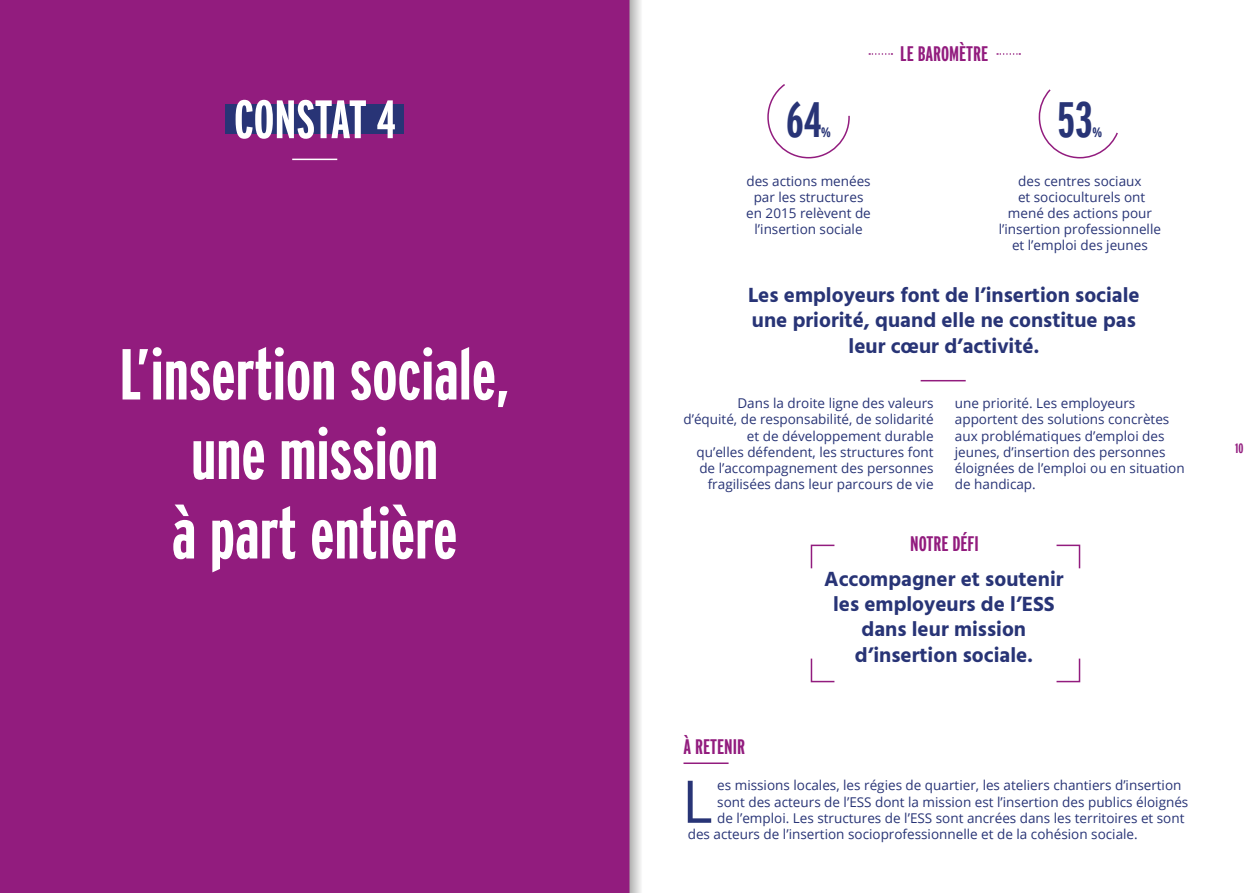
<style>
.page{position:relative;width:1259px;height:893px;background:#fff}
.page>*{position:absolute;margin:0;border:0;box-sizing:border-box;transform-origin:0 0}
.t1{font:700 extra-condensed 72px/79.5px "Interstate";color:#fff;text-align:center}
.t2{font:58.95px "Open Sans";color:#283476}
.t3{font:700 extra-condensed 54px "Interstate";letter-spacing:-.01em;color:#fff}
.t4{font:700 extra-condensed 49.5px "Interstate";color:#283476}
.t5{font:700 21px/25.2px "Hind";color:#283476;text-align:center}
.t6{font:700 extra-condensed 21px "Interstate";color:#921c7e}
.t7{font:13.5px/16.2px "Open Sans";color:#283476;text-align:center}
.t8{font:700 extra-condensed 13.5px "Interstate";color:#921c7e}
.t9{font:700 extra-condensed 13.5px "Interstate";color:#283476}
</style>
<div class="page">
<div style="left:0;top:0;width:629px;height:893px;background:#921c7e"></div>
<div style="left:225px;top:105px;width:179px;height:29px;background:#283476"></div>
<hr style="left:292px;top:159px;width:45px;height:1px;background:#fff">
<svg style="left:767px;top:84px;width:83px;height:75px"></svg>
<svg style="left:1038px;top:89px;width:80px;height:70px"></svg>
<hr style="left:920px;top:380px;width:45px;height:1px;background:#921c7e">
<hr style="left:683px;top:762px;width:45px;height:2px;background:#921c7e">
<svg style="left:869px;top:53px;width:23px;height:2px"></svg>
<svg style="left:997px;top:53px;width:23px;height:2px"></svg>
<svg style="left:810px;top:658px;width:25px;height:25px"></svg>
<svg style="left:1056px;top:544px;width:25px;height:25px"></svg>
<svg style="left:1056px;top:658px;width:25px;height:25px"></svg>
<svg style="left:810px;top:544px;width:25px;height:25px"></svg>
<svg style="left:629px;top:0;width:12px;height:893px;background:#cbc1c9"></svg>
<h3 class="t3" style="left:234px;top:89px;width:163px">CONSTAT 4</h3>
<h1 class="t1" style="left:119px;top:334px;width:392px">L’insertion sociale, une mission<br>à part entière</h1>
<h3 class="t4" style="left:786px;top:92px;width:36px">64</h3>
<p class="t9" style="left:821px;top:125px;width:11px">%</p>
<p class="t7" style="left:746px;top:172px;width:126px">des actions menées par les structures en 2015 relèvent de l’insertion sociale</p>
<h3 class="t6" style="left:900px;top:43px;width:89px">LE BAROMÈTRE</h3>
<h3 class="t4" style="left:1057px;top:92px;width:36px">53</h3>
<p class="t9" style="left:1092px;top:125px;width:11px">%</p>
<p class="t7" style="left:999px;top:172px;width:164px">des centres sociaux<br>et socioculturels ont mené des actions pour l’insertion professionnelle et l’emploi des jeunes</p>
<h3 class="t5" style="left:748px;top:282px;width:393px">Les employeurs font de l’insertion sociale une priorité, quand elle ne constitue pas leur cœur d’activité.</h3>
<p class="t7" style="left:683px;top:395px;width:252px;text-align:right">Dans la droite ligne des valeurs d’équité, de responsabilité, de solidarité et de développement durable<br>qu’elles défendent, les structures font de l’accompagnement des personnes fragilisées dans leur parcours de vie</p>
<p class="t7" style="left:955px;top:395px;width:231px;text-align:left">une priorité. Les employeurs apportent des solutions concrètes aux problématiques d’emploi des jeunes, d’insertion des personnes éloignées de l’emploi ou en situation de handicap.</p>
<h3 class="t6" style="left:683px;top:735px;width:63px">À RETENIR</h3>
<h3 class="t6" style="left:910px;top:532px;width:70px">NOTRE DÉFI</h3>
<h3 class="t5" style="left:824px;top:566px;width:241px">Accompagner et soutenir les employeurs de l’ESS dans leur mission d’insertion sociale.</h3>
<h2 class="t2" style="left:682px;top:761px;width:32px">L</h2>
<p class="t7" style="left:717px;top:777px;width:466px">es missions locales, les régies de quartier, les ateliers chantiers d’insertion</p>
<p class="t7" style="left:717px;top:793px;width:472px">sont des acteurs de l’ESS dont la mission est l’insertion des publics éloignés</p>
<p class="t7" style="left:717px;top:809px;width:469px">de l’emploi. Les structures de l’ESS sont ancrées dans les territoires et sont</p>
<p class="t7" style="left:688px;top:826px;width:451px">des acteurs de l’insertion socioprofessionnelle et de la cohésion sociale.</p>
<p class="t8" style="left:1235px;top:440px;width:10px">10</p>
</div>
